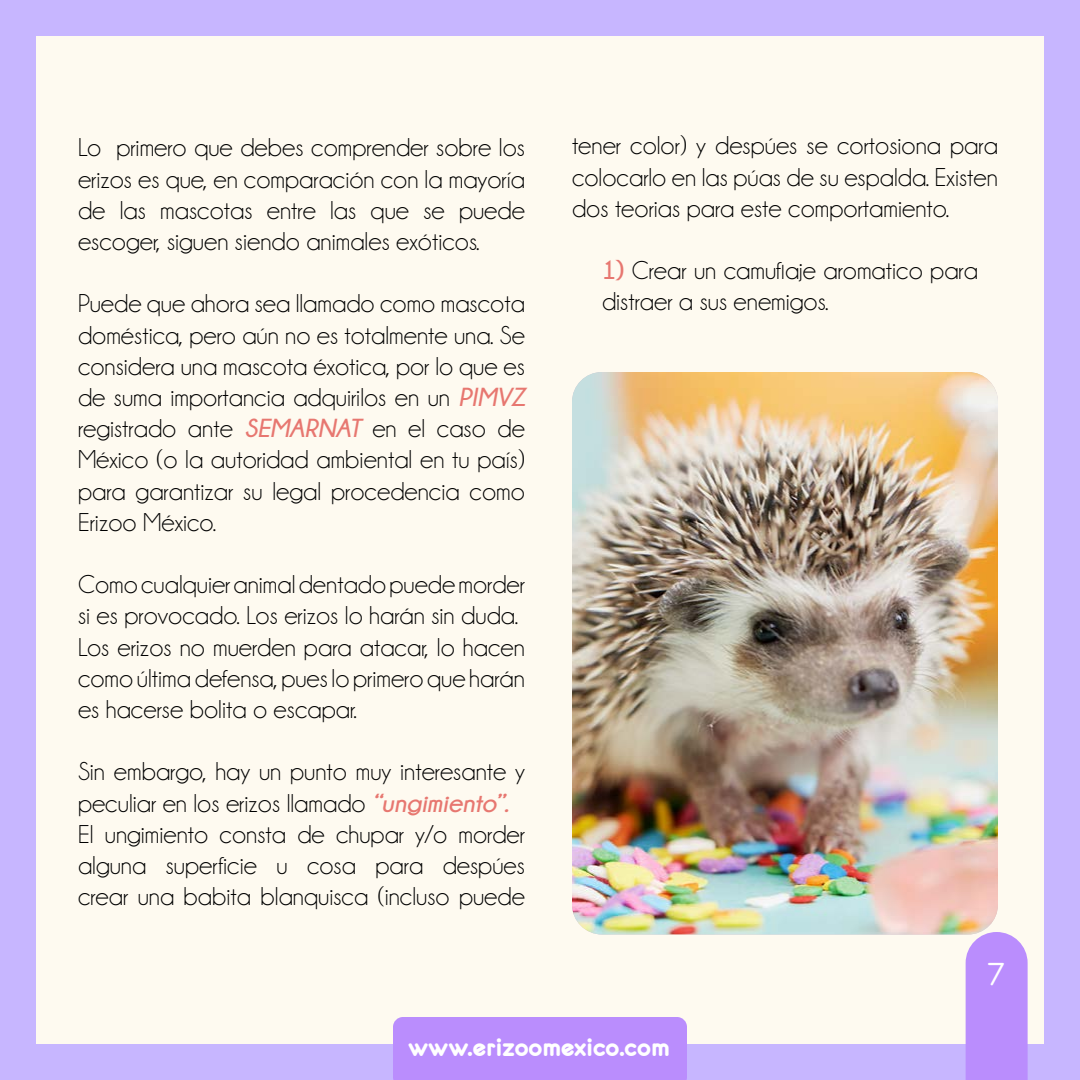
<style>
.page{position:relative;width:1080px;height:1080px;background:#c7b6ff}
.page>*{position:absolute;margin:0;border:0;box-sizing:border-box;transform-origin:0 0}
.t1{font:36px "Eurofurenceregular";color:#fff}
.t2{font:27px "Eurofurencebold";color:#fff}
.t3{font:26px/31.2px "Champagne&Limousines";color:#000;text-align:justify}
.s1{font-weight:700;font-style:italic;color:#e77770}
.s2{font-weight:700;color:#e77770}
</style>
<div class="page">
<div style="left:36px;top:36px;width:1008px;height:1008px;background:#fefaf0"></div>
<img style="left:572px;top:372px;width:426px;height:563px">
<div style="left:966px;top:932px;width:62px;height:148px;background:#ba8dfd"></div>
<div style="left:393px;top:1017px;width:294px;height:63px;background:#ba8dfd"></div>
<p class="t3" style="left:78px;top:132px;width:449px">Lo primero que debes comprender sobre los erizos es que, en comparación con la mayoría de las mascotas entre las que se puede escoger, siguen siendo animales exóticos.</p>
<p class="t3" style="left:78px;top:288px;width:449px">Puede que ahora sea llamado como mascota doméstica, pero aún no es totalmente una. Se considera una mascota éxotica, por lo que es de suma importancia adquirilos en un <span class="s1">PIMVZ </span>registrado ante <span class="s1">SEMARNAT</span> en el caso de México (o la autoridad ambiental en tu país) para garantizar su legal procedencia como Erizoo México.</p>
<p class="t3" style="left:78px;top:569px;width:449px;text-align:left">Como cualquier animal dentado puede morder si es provocado. Los erizos lo harán sin duda.<br>Los erizos no muerden para atacar, lo hacen como última defensa, pues lo primero que harán es hacerse bolita o escapar.</p>
<p class="t3" style="left:78px;top:756px;width:449px;text-align:left">Sin embargo, hay un punto muy interesante y peculiar en los erizos llamado <span class="s1">“ungimiento”.<br></span>El ungimiento consta de chupar y/o morder alguna superficie u cosa para despúes crear una babita blanquisca (incluso puede</p>
<p class="t3" style="left:572px;top:130px;width:427px">tener color) y despúes se cortosiona para colocarlo en las púas de su espalda. Existen dos teorias para este comportamiento.</p>
<p class="t3" style="left:602px;top:255px;width:378px"><span class="s2">1)</span> Crear un camuflaje aromatico para distraer a sus enemigos.</p>
<h1 class="t1" style="left:987px;top:952px;width:19px">7</h1>
<p class="t2" style="left:408px;top:1034px;width:263px">www.erizoomexico.com</p>
</div>
